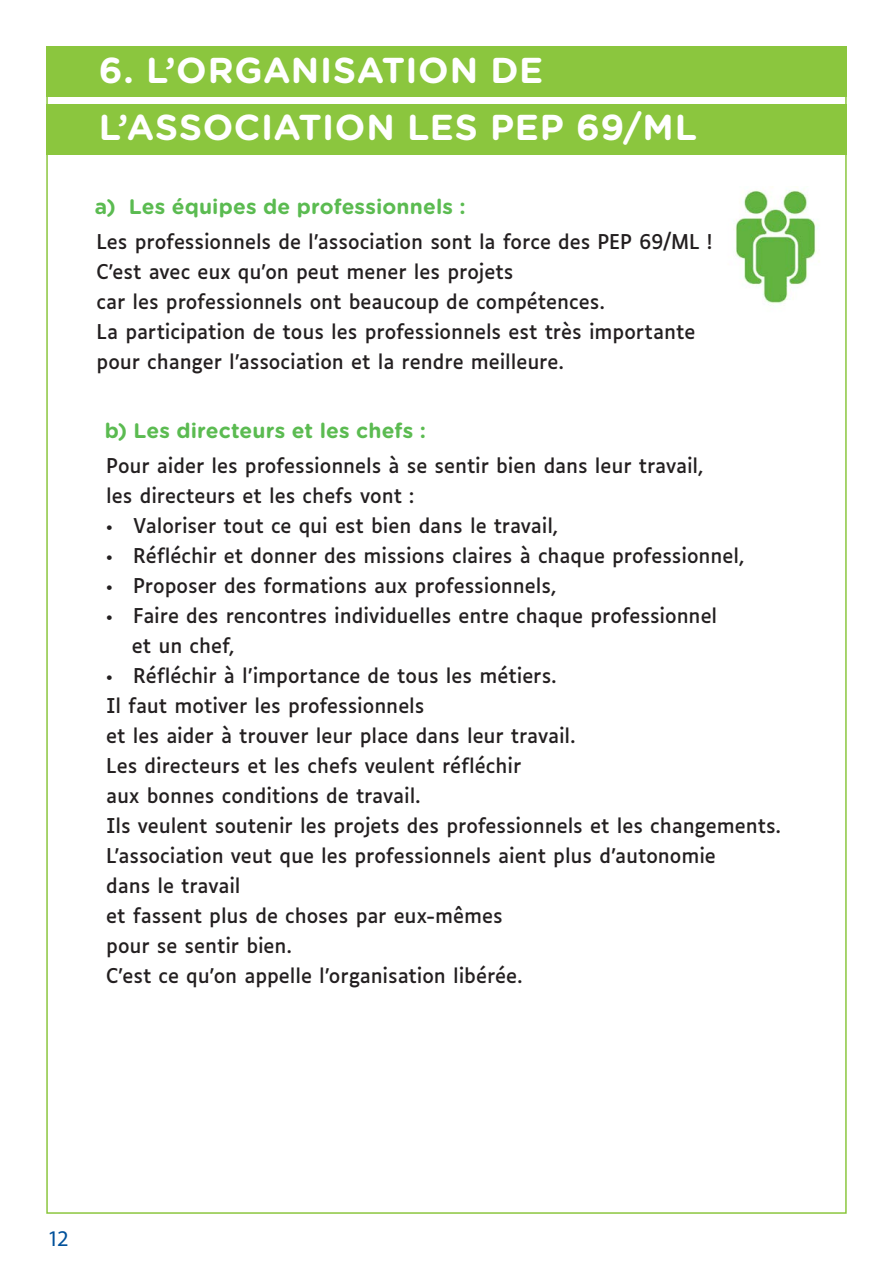
<style>
.page{position:relative;width:893px;height:1263px;background:#fff}
.page>*{position:absolute;margin:0;border:0;box-sizing:border-box;transform-origin:0 0}
.Titre_H2{font:700 36px/57px "Gotham Rounded";letter-spacing:.02em;color:#fff}
.courant{font:22.5px "Myriad Pro";color:#01519b}
.courant-2{font:700 21px "Gotham Rounded";letter-spacing:.005em;color:#5bbb51}
.courant-3{font:19.5px "Luciole";letter-spacing:-.005em;color:#231f20}
</style>
<div class="page">
<div style="left:46px;top:49px;width:801px;height:1165px;background:#fff;border:2px solid #8bc63e"></div>
<div style="left:46px;top:47px;width:801px;height:50px;background:#8bc63e"></div>
<div style="left:46px;top:104px;width:801px;height:50px;background:#8bc63e"></div>
<img style="left:735px;top:186px;width:85px;height:118px">
<p class="Titre_H2" style="left:99px;top:40px;width:600px">6. L’ORGANISATION DE<br>L’ASSOCIATION LES PEP 69/ML</p>
<p class="courant-2" style="left:95px;top:191px;width:372px">a) Les équipes de professionnels :</p>
<p class="courant-3" style="left:96px;top:224px;width:617px">Les professionnels de l’association sont la force des PEP 69/ML !</p>
<p class="courant-3" style="left:96px;top:254px;width:419px">C’est avec eux qu’on peut mener les projets</p>
<p class="courant-3" style="left:96px;top:284px;width:510px">car les professionnels ont beaucoup de compétences.</p>
<p class="courant-3" style="left:96px;top:314px;width:600px">La participation de tous les professionnels est très importante</p>
<p class="courant-3" style="left:96px;top:344px;width:469px">pour changer l’association et la rendre meilleure.</p>
<p class="courant-2" style="left:105px;top:415px;width:323px">b) Les directeurs et les chefs :</p>
<p class="courant-3" style="left:106px;top:448px;width:598px">Pour aider les professionnels à se sentir bien dans leur travail,</p>
<p class="courant-3" style="left:106px;top:478px;width:309px">les directeurs et les chefs vont :</p>
<p class="courant-3" style="left:106px;top:508px;width:453px">• Valoriser tout ce qui est bien dans le travail,</p>
<p class="courant-3" style="left:106px;top:538px;width:639px">• Réfléchir et donner des missions claires à chaque professionnel,</p>
<p class="courant-3" style="left:106px;top:568px;width:451px">• Proposer des formations aux professionnels,</p>
<p class="courant-3" style="left:106px;top:598px;width:612px">• Faire des rencontres individuelles entre chaque professionnel</p>
<p class="courant-3" style="left:132px;top:628px;width:104px">et un chef,</p>
<p class="courant-3" style="left:106px;top:658px;width:452px">• Réfléchir à l’importance de tous les métiers.</p>
<p class="courant-3" style="left:106px;top:688px;width:320px">Il faut motiver les professionnels</p>
<p class="courant-3" style="left:106px;top:718px;width:471px">et les aider à trouver leur place dans leur travail.</p>
<p class="courant-3" style="left:106px;top:748px;width:416px">Les directeurs et les chefs veulent réfléchir</p>
<p class="courant-3" style="left:106px;top:778px;width:316px">aux bonnes conditions de travail.</p>
<p class="courant-3" style="left:106px;top:808px;width:676px">Ils veulent soutenir les projets des professionnels et les changements.</p>
<p class="courant-3" style="left:106px;top:838px;width:611px">L’association veut que les professionnels aient plus d’autonomie</p>
<p class="courant-3" style="left:106px;top:868px;width:136px">dans le travail</p>
<p class="courant-3" style="left:106px;top:898px;width:398px">et fassent plus de choses par eux-mêmes</p>
<p class="courant-3" style="left:106px;top:928px;width:187px">pour se sentir bien.</p>
<p class="courant-3" style="left:106px;top:958px;width:418px">C’est ce qu’on appelle l’organisation libérée.</p>
<p class="courant" style="left:47px;top:1225px;width:23px">12</p>
</div>
